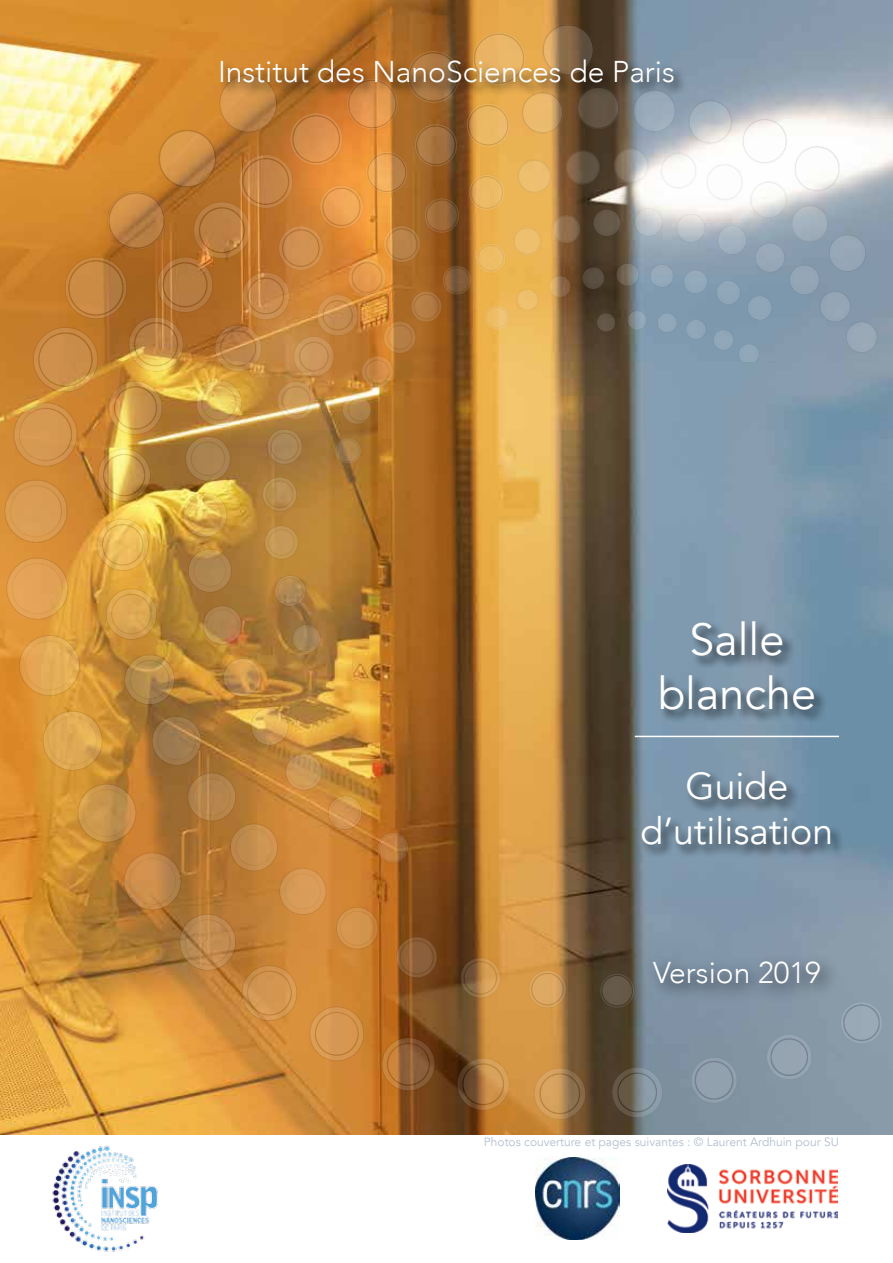
<style>
.page{position:relative;width:893px;height:1263px;background:#fff}
.page>*{position:absolute;margin:0;border:0;box-sizing:border-box;transform-origin:0 0}
.t1{font:45px/54px "Avenir";color:#fff;text-align:center}
.t2{font:37.5px/45px "Avenir";color:#fff;text-align:center}
.t3{font:300 30px "Avenir";color:#fff}
.t4{font:12px "Avenir";color:#b2bfcf}
</style>
<div class="page">
<img style="left:52px;top:1145px;width:106px;height:107px">
<img style="left:0;top:2px;width:893px;height:1133px">
<div style="left:219px;top:57px;width:468px;height:40px;background:#000;opacity:.75"></div>
<hr style="left:635px;top:736px;width:204px;height:1px;background:#fff">
<div style="left:646px;top:953px;width:193px;height:49px;background:#000;opacity:.75"></div>
<div style="left:640px;top:620px;width:205px;height:239px;background:#000;opacity:.75"></div>
<img style="left:536px;top:1157px;width:83px;height:82px">
<img style="left:667px;top:1165px;width:171px;height:67px">
<h3 class="t3" style="left:218px;top:54px;width:458px">Institut des NanoSciences de Paris</h3>
<h1 class="t1" style="left:658px;top:613px;width:160px">Salle blanche</h1>
<h2 class="t2" style="left:640px;top:764px;width:194px">Guide d’utilisation</h2>
<h3 class="t3" style="left:653px;top:954px;width:169px">Version 2019</h3>
<p class="t4" style="left:484px;top:1135px;width:356px">Photos couverture et pages suivantes : © Laurent Ardhuin pour SU</p>
</div>
